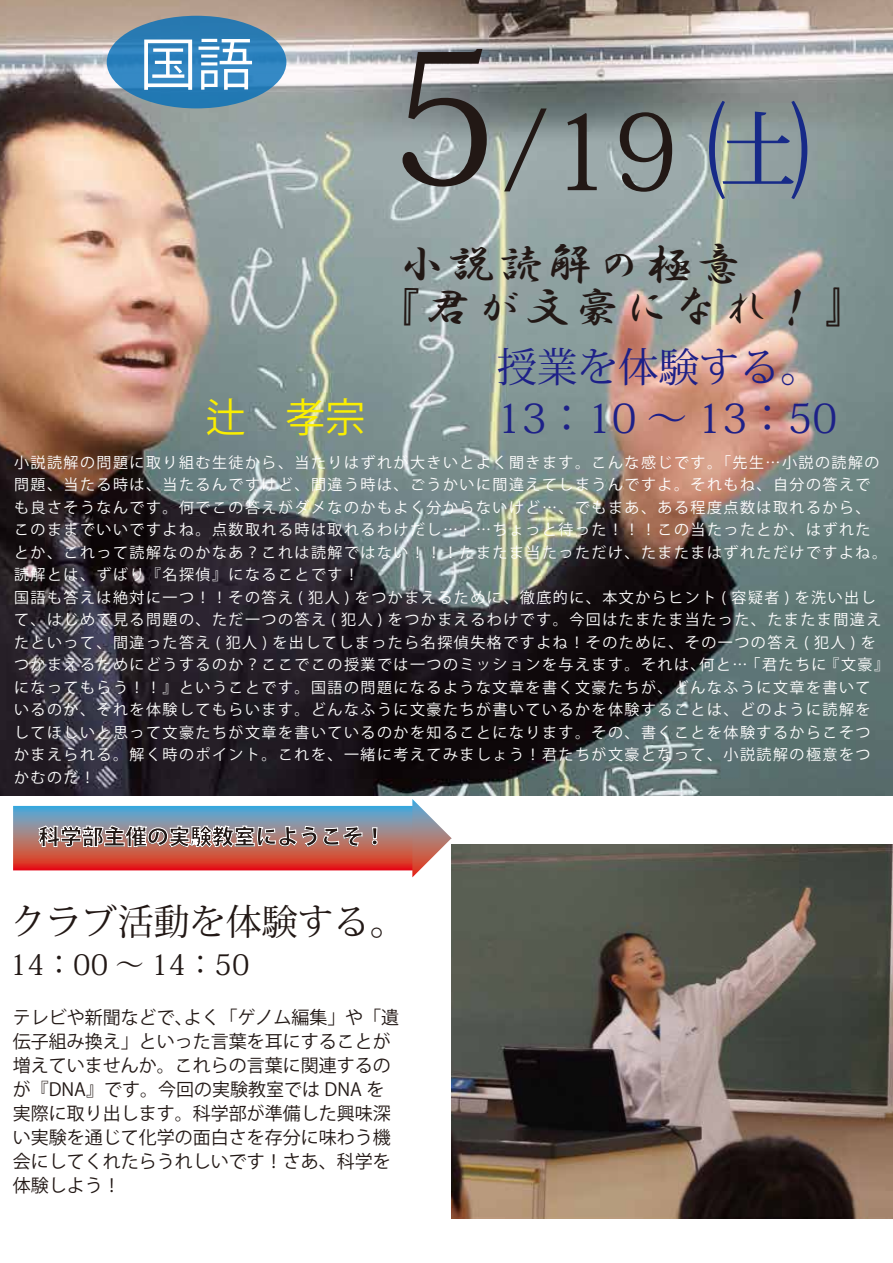
<style>
.page{position:relative;width:893px;height:1263px;background:#fff}
.page>*{position:absolute;margin:0;border:0;box-sizing:border-box;transform-origin:0 0}
.t1{font:105.75px "Koz Min Pro";color:#221815}
.t2{font:57px "Koz Go Pr 6 N";color:#fff}
.t3{font:45px/43.5px "HG Gyoshotai";letter-spacing:.1em;color:#221815}
.t4{font:40.5px/51px "Koz Min Pro";color:#1d2088}
.t5{font:39.75px "Koz Go Pr 6 N";color:#faee00}
.t6{font:36px "Koz Min Pro";color:#221815}
.t7{font:28.5px "Koz Min Pro";color:#221815}
.t8{font:800 21.75px "Koz Go Pr 6 N";color:#221815}
.t9{font:18px/24px "Koz Go Pr 6 N";color:#221815}
.t10{font:15px/22.5px "Koz Go Pr 6 N";letter-spacing:.1em;color:#fff}
.s1{font-size:182.4px}
.s2{color:#172a88}
</style>
<div class="page">
<img style="left:452px;top:844px;width:441px;height:374px">
<img style="left:0;top:0;width:893px;height:795px">
<div style="left:107px;top:16px;width:179px;height:92px;background:#297ebb;border-radius:50%"></div>
<svg style="left:13px;top:799px;width:439px;height:78px"></svg>
<h2 class="t2" style="left:140px;top:32px;width:115px">国語</h2>
<h1 class="t1" style="left:389px;top:76px;width:424px"><span class="s1">5</span>/19 <span class="s2">㈯</span></h1>
<h3 class="t3" style="left:376px;top:242px;width:492px;text-indent:22px">小説読解の極意<br>『君が文豪になれ！』</h3>
<h3 class="t4" style="left:497px;top:341px;width:342px">授業を体験する。<br>13：10 ～ 13：50</h3>
<p class="t10" style="left:14px;top:451px;width:876px">小説読解の問題に取り組む生徒から、当たりはずれが大きいとよく聞きます。こんな感じです。「先生…小説の読解の問題、当たる時は、当たるんですけど、間違う時は、ごうかいに間違えてしまうんですよ。それもね、自分の答えでも良さそうなんです。何でこの答えがダメなのかもよく分からないけど…、でもまあ、ある程度点数は取れるから、このままでいいですよね。点数取れる時は取れるわけだし…」…ちょっと待った！！！この当たったとか、はずれたとか、これって読解なのかなあ？これは読解ではない！！！たまたま当たっただけ、たまたまはずれただけですよね。読解とは、ずばり『名探偵』になることです！<br>国語も答えは絶対に一つ！！その答え ( 犯人 ) をつかまえるために、徹底的に、本文からヒント ( 容疑者 ) を洗い出して、はじめて見る問題の、ただ一つの答え ( 犯人 ) をつかまえるわけです。今回はたまたま当たった、たまたま間違えたといって、間違った答え ( 犯人 ) を出してしまったら名探偵失格ですよね！そのために、その一つの答え ( 犯人 ) をつかまえるためにどうするのか？ここでこの授業では一つのミッションを与えます。それは、何と…「君たちに『文豪』になってもらう！！』ということです。国語の問題になるような文章を書く文豪たちが、どんなふうに文章を書いているのか、それを体験してもらいます。どんなふうに文豪たちが書いているかを体験することは、どのように読解をしてほしいと思って文豪たちが文章を書いているのかを知ることになります。その、書くことを体験するからこそつかまえられる。解く時のポイント。これを、一緒に考えてみましょう！君たちが文豪となって、小説読解の極意をつかむのだ！</p>
<h3 class="t5" style="left:206px;top:395px;width:161px">辻　孝宗</h3>
<h3 class="t8" style="left:38px;top:824px;width:349px">科学部主催の実験教室にようこそ！</h3>
<h3 class="t6" style="left:10px;top:896px;width:397px">クラブ活動を体験する。</h3>
<h3 class="t7" style="left:10px;top:944px;width:241px">14：00 ～ 14：50</h3>
<p class="t9" style="left:13px;top:1006px;width:388px">テレビや新聞などで、よく「ゲノム編集」や「遺伝子組み換え」といった言葉を耳にすることが増えていませんか。これらの言葉に関連するのが『DNA』です。今回の実験教室では DNA を実際に取り出します。科学部が準備した興味深い実験を通じて化学の面白さを存分に味わう機会にしてくれたらうれしいです！さあ、科学を体験しよう！</p>
</div>
